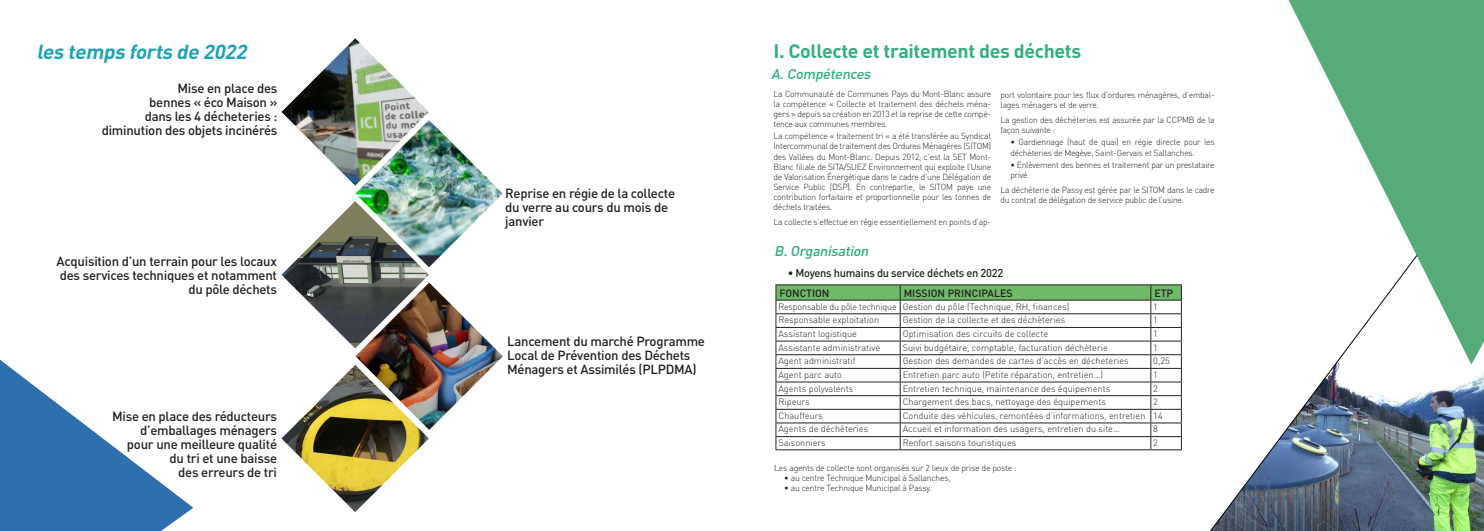
<style>
.page{position:relative;width:1484px;height:531px;background:#fff}
.page>*{position:absolute;margin:0;border:0;box-sizing:border-box;transform-origin:0 0}
.t1{font:italic 700 20.12px "DIN";color:#1fa3b6}
.t2{font:700 19.25px "DIN";letter-spacing:-.02em;color:#35af7b}
.t3{font:italic 500 14px "DIN";color:#2bb07a}
.t4{font:500 13.12px/14px "DIN";letter-spacing:-.02em;color:#231f20;text-align:right}
.t5{font:500 11.38px "DIN";letter-spacing:-.025em;color:#231f20}
.t6{font:500 10.5px "DIN";color:#231f20}
.t7{font:300 9.19px "DIN";color:#231f20}
.t8{font:300 9.19px "DIN";color:#231f20;scale:.96 1}
.t9{font:300 8.75px/10.1px "DIN";letter-spacing:-.025em;color:#231f20}
</style>
<div class="page">
<svg style="left:0;top:360px;width:193px;height:171px;fill:#2d70ad"></svg>
<hr style="left:775px;top:284px;width:125px;height:1px;background:#231f20">
<hr style="left:900px;top:284px;width:250px;height:1px;background:#231f20">
<hr style="left:1150px;top:284px;width:31px;height:1px;background:#231f20">
<svg style="left:775px;top:285px;width:406px;height:164px"></svg>
<hr style="left:775px;top:449px;width:125px;height:1px;background:#231f20">
<hr style="left:900px;top:449px;width:250px;height:1px;background:#231f20">
<hr style="left:1150px;top:449px;width:31px;height:1px;background:#231f20">
<img style="left:281px;top:38px;width:148px;height:148px">
<img style="left:355px;top:120px;width:147px;height:147px">
<img style="left:281px;top:201px;width:148px;height:147px">
<img style="left:355px;top:282px;width:148px;height:148px">
<img style="left:281px;top:365px;width:147px;height:147px">
<img style="left:1210px;top:365px;width:273px;height:166px">
<svg style="left:1288px;top:0;width:195px;height:365px;fill:#55ac78"></svg>
<h1 class="t1" style="left:36px;top:39px;width:216px">les temps forts de 2022</h1>
<h2 class="t2" style="left:773px;top:39px;width:309px">I. Collecte et traitement des déchets</h2>
<h3 class="t3" style="left:771px;top:65px;width:104px">A.Compétences</h3>
<h3 class="t4" style="left:102px;top:81px;width:177px">Mise en place des<br>bennes « éco Maison »<br>dans les 4 décheteries : diminution des objets incinérés</h3>
<p class="t9" style="left:773px;top:88px;width:219px;text-align:justify">La Communauté de Communes Pays du Mont-Blanc assure la compétence « Collecte et traitement des déchets ména&shy;gers » depuis sa création en 2013 et la reprise de cette compé&shy;tence aux communes membres.</p>
<p class="t9" style="left:773px;top:131px;width:219px;text-align:justify">La compétence « traitement tri « a été transférée au Syndicat Intercommunal de traitement des Ordures Ménagères (SITOM) des Vallées du Mont-Blanc. Depuis 2012, c’est la SET Mont-Blanc filiale de SITA/SUEZ Environnement qui exploite l’Usine de Valorisation Énergétique dans le cadre d’une Délégation de Service Public (DSP). En contrepartie, le SITOM paye une contribution forfaitaire et proportionnelle pour les tonnes de déchets traitées.</p>
<p class="t9" style="left:773px;top:217px;width:219px">La collecte s’effectue en régie essentiellement en points d’ap-</p>
<p class="t9" style="left:1000px;top:89px;width:216px">port volontaire pour les flux d’ordures ménagères, d’embal&shy;lages ménagers et de verre.</p>
<p class="t9" style="left:1000px;top:115px;width:216px">La gestion des déchèteries est assurée par la CCPMB de la façon suivante :</p>
<p class="t9" style="left:1010px;top:137px;width:206px">• Gardiennage (haut de quai) en régie directe pour les déchèteries de Megève, Saint-Gervais et Sallanches.</p>
<p class="t9" style="left:1010px;top:160px;width:206px">• Enlèvement des bennes et traitement par un prestataire privé.</p>
<p class="t9" style="left:1000px;top:185px;width:216px">La déchèterie de Passy est gérée par le SITOM dans le cadre du contrat de délégation de service public de l’usine.</p>
<h3 class="t4" style="left:505px;top:186px;width:171px;text-align:left">Reprise en régie de la collecte du verre au cours du mois de janvier</h3>
<h3 class="t4" style="left:57px;top:254px;width:222px">Acquisition d’un terrain pour les locaux des services techniques et notamment du pôle déchets</h3>
<h3 class="t4" style="left:112px;top:409px;width:166px">Mise en place des réducteurs d’emballages ménagers pour une meilleure qualité du tri et une baisse<br>des erreurs de tri</h3>
<h3 class="t4" style="left:507px;top:333px;width:199px;text-align:left">Lancement du marché Programme<br>Local de Prévention des Déchets<br>Ménagers et Assimilés (PLPDMA)</h3>
<h3 class="t3" style="left:774px;top:242px;width:99px">B.Organisation</h3>
<h3 class="t5" style="left:788px;top:266px;width:217px">• Moyens humains du service déchets en 2022</h3>
<p class="t6" style="left:779px;top:286px;width:52px">FONCTION</p>
<p class="t6" style="left:903px;top:286px;width:111px">MISSION PRINCIPALES</p>
<p class="t6" style="left:1154px;top:286px;width:20px">ETP</p>
<p class="t8" style="left:778px;top:301px;width:304px">Responsable du pôle technique Gestion du pôle (Technique, RH, finances)</p>
<p class="t7" style="left:1153px;top:301px;width:6px">1</p>
<p class="t7" style="left:778px;top:314px;width:102px">Responsable exploitation</p>
<p class="t7" style="left:902px;top:314px;width:164px">Gestion de la collecte et des déchèteries</p>
<p class="t7" style="left:1153px;top:314px;width:6px">1</p>
<p class="t7" style="left:778px;top:328px;width:80px">Assistant logistique</p>
<p class="t7" style="left:902px;top:328px;width:147px">Optimisation des circuits de collecte</p>
<p class="t7" style="left:1153px;top:328px;width:6px">1</p>
<p class="t7" style="left:778px;top:341px;width:103px">Assistante administrative</p>
<p class="t7" style="left:902px;top:341px;width:207px">Suivi budgétaire, comptable, facturation déchèterie</p>
<p class="t7" style="left:1153px;top:341px;width:6px">1</p>
<p class="t7" style="left:778px;top:355px;width:79px">Agent administratif</p>
<p class="t7" style="left:902px;top:355px;width:227px">Gestion des demandes de cartes d’accès en décheteries</p>
<p class="t7" style="left:1153px;top:355px;width:18px">0,25</p>
<p class="t7" style="left:778px;top:369px;width:65px">Agent parc auto</p>
<p class="t7" style="left:902px;top:369px;width:202px">Entretien parc auto (Petite réparation, entretien…)</p>
<p class="t7" style="left:1153px;top:369px;width:6px">1</p>
<p class="t7" style="left:778px;top:382px;width:76px">Agents polyvalents</p>
<p class="t7" style="left:902px;top:382px;width:209px">Entretien technique, maintenance des équipements</p>
<p class="t7" style="left:1153px;top:382px;width:6px">2</p>
<p class="t7" style="left:778px;top:396px;width:33px">Ripeurs</p>
<p class="t7" style="left:902px;top:396px;width:205px">Chargement des bacs, nettoyage des équipements</p>
<p class="t7" style="left:1153px;top:396px;width:6px">2</p>
<p class="t7" style="left:778px;top:410px;width:46px">Chauffeurs</p>
<p class="t7" style="left:902px;top:410px;width:261px">Conduite des véhicules, remontées d’informations, entretien 14</p>
<p class="t7" style="left:778px;top:423px;width:91px">Agents de déchèteries</p>
<p class="t7" style="left:902px;top:423px;width:218px">Accueil et information des usagers, entretien du site…</p>
<p class="t7" style="left:1153px;top:423px;width:6px">8</p>
<p class="t7" style="left:778px;top:437px;width:49px">Saisonniers</p>
<p class="t7" style="left:902px;top:437px;width:115px">Renfort saisons touristiques</p>
<p class="t7" style="left:1153px;top:437px;width:6px">2</p>
<p class="t9" style="left:774px;top:462px;width:244px">Les agents de collecte sont organisés sur 2 lieux de prise de poste :</p>
<p class="t9" style="left:784px;top:472px;width:168px">• au centre Technique Municipal à Sallanches,</p>
<p class="t9" style="left:784px;top:482px;width:149px">• au centre Technique Municipal à Passy.</p>
</div>
